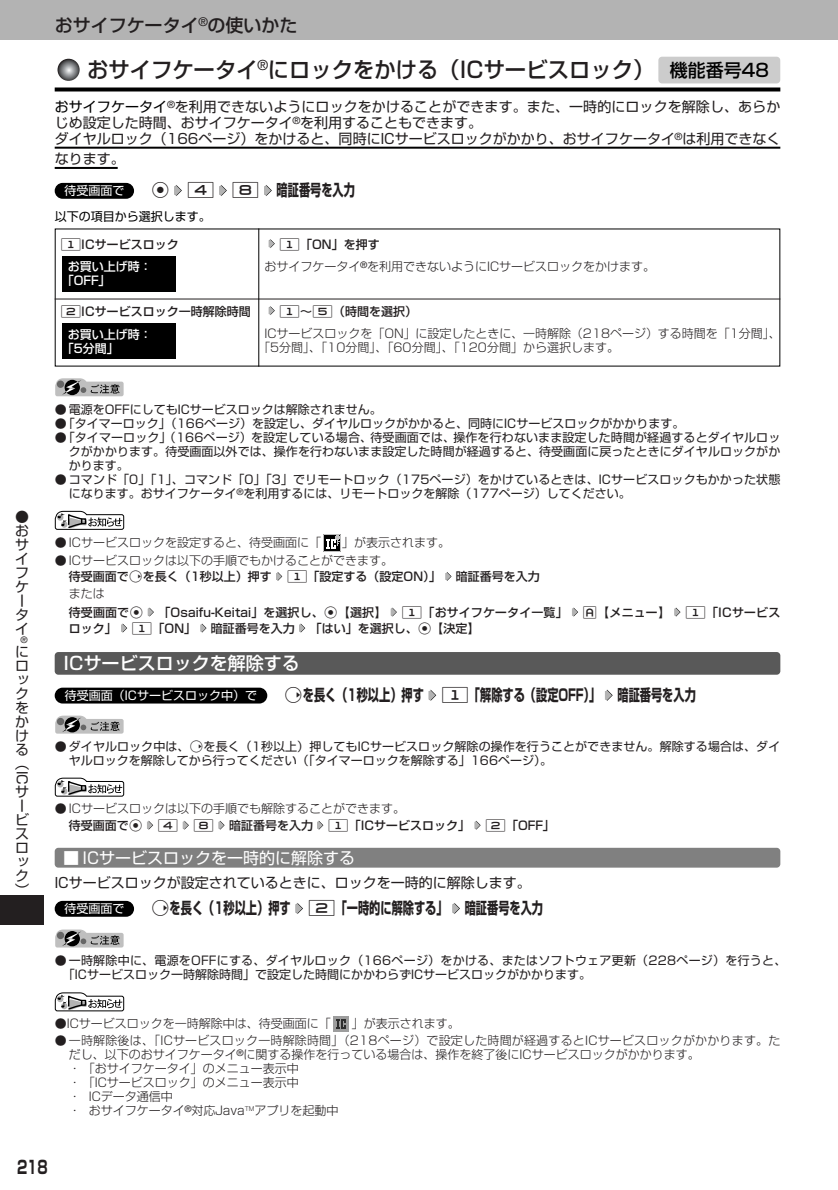
<style>
.page{position:relative;width:838px;height:1190px;background:#fff}
.page>*{position:absolute;margin:0;border:0;box-sizing:border-box;transform-origin:0 0}
.t1{font:500 22px "Shin Go";color:#231f20}
.t2{font:500 18px "Shin Go";color:#231f20}
.t3{font:500 18px "Shin Go";color:#fff}
.t4{font:700 18px "Shin Go";color:#231f20;scale:.7 1}
.t5{font:700 16px "Shin Go";color:#231f20;scale:.7 1}
.t6{font:16px "Shin Go";color:#fff}
.t7{font:14px/14px "Shin Go";color:#231f20;text-align:justify}
.t8{font:300 12px/14px "Shin Go";color:#231f20}
.t9{font:12px/14px "Shin Go";color:#231f20}
.t10{font:500 12px/16.8px "Shin Go";color:#231f20}
.t11{font:12px/14px "Shin Go";letter-spacing:.02em;color:#231f20}
.t12{font:12px "Shin Go";color:#fff}
.t13{font:500 12px/14px "Shin Go";color:#fff}
.t14{font:12px "Shin Go";color:#000}
.t15{font:9px "Helvetica";color:#231f20}
.s1{font-size:18px;color:#000}
.s2{color:#000}
.s3{font-family:"T36";font-weight:400}
.s4{font-weight:500}
.s5{font-weight:300}
.s6{font-family:"T36"}
</style>
<div class="page">
<div style="left:0;top:0;width:838px;height:40px;background:#b3b3b3"></div>
<div style="left:0;top:896px;width:43px;height:29px;background:#231f20"></div>
<div style="left:55px;top:848px;width:725px;height:20px;background:#808080;border-radius:4px"></div>
<svg style="left:264px;top:185px;width:8px;height:11px"></svg>
<svg style="left:219px;top:185px;width:8px;height:11px"></svg>
<svg style="left:174px;top:185px;width:8px;height:11px"></svg>
<div style="left:55px;top:183px;width:79px;height:16px;background:#000;border-radius:8px"></div>
<svg style="left:452px;top:903px;width:8px;height:11px"></svg>
<svg style="left:295px;top:903px;width:8px;height:11px"></svg>
<div style="left:55px;top:901px;width:79px;height:16px;background:#000;border-radius:8px"></div>
<hr style="left:55px;top:299px;width:725px;height:1px;background:#231f20">
<svg style="left:269px;top:306px;width:6px;height:9px"></svg>
<svg style="left:269px;top:239px;width:6px;height:9px"></svg>
<hr style="left:258px;top:228px;width:1px;height:139px;background:#000">
<div style="left:62px;top:256px;width:113px;height:35px;background:#000"></div>
<div style="left:62px;top:324px;width:113px;height:35px;background:#000"></div>
<svg style="left:299px;top:624px;width:6px;height:9px"></svg>
<svg style="left:200px;top:624px;width:7px;height:9px"></svg>
<svg style="left:121px;top:624px;width:6px;height:9px"></svg>
<svg style="left:674px;top:608px;width:7px;height:9px"></svg>
<svg style="left:572px;top:608px;width:6px;height:9px"></svg>
<svg style="left:391px;top:608px;width:6px;height:9px"></svg>
<svg style="left:148px;top:608px;width:6px;height:9px"></svg>
<svg style="left:445px;top:572px;width:7px;height:9px"></svg>
<svg style="left:276px;top:572px;width:6px;height:9px"></svg>
<img style="left:323px;top:534px;width:17px;height:17px">
<svg style="left:55px;top:511px;width:70px;height:19px"></svg>
<img style="left:333px;top:1016px;width:16px;height:16px">
<svg style="left:55px;top:992px;width:70px;height:20px"></svg>
<svg style="left:55px;top:378px;width:69px;height:18px"></svg>
<svg style="left:55px;top:930px;width:69px;height:18px"></svg>
<svg style="left:474px;top:821px;width:7px;height:9px"></svg>
<svg style="left:317px;top:821px;width:6px;height:9px"></svg>
<svg style="left:218px;top:821px;width:7px;height:9px"></svg>
<svg style="left:183px;top:821px;width:6px;height:9px"></svg>
<svg style="left:147px;top:821px;width:6px;height:9px"></svg>
<svg style="left:55px;top:777px;width:70px;height:20px"></svg>
<svg style="left:55px;top:716px;width:69px;height:18px"></svg>
<div style="left:55px;top:652px;width:725px;height:23px;background:#595959;border-radius:4px"></div>
<svg style="left:605px;top:690px;width:8px;height:11px"></svg>
<svg style="left:428px;top:690px;width:8px;height:11px"></svg>
<div style="left:55px;top:688px;width:212px;height:16px;background:#000;border-radius:8px"></div>
<svg style="left:58px;top:59px;width:22px;height:22px"></svg>
<svg style="left:55px;top:88px;width:725px;height:4px;background:#1f1f1f"></svg>
<div style="left:658px;top:57px;width:122px;height:26px;background:#ccc;border-radius:4px"></div>
<hr style="left:55px;top:147px;width:725px;height:2px;background:#000">
<hr style="left:55px;top:167px;width:63px;height:2px;background:#000">
<h2 class="t2" style="left:55px;top:19px;width:244px">おサイフケータイ<sup>®</sup>の使いかた</h2>
<h1 class="t1" style="left:87px;top:61px;width:684px">おサイフケータイ<sup>®</sup>にロックをかける（ICサービスロック） <span class="s1">機能番号48</span></h1>
<p class="t7" style="left:55px;top:100px;width:727px;line-height:16px;text-align:left"><span class="s2">おサイフケータイ</span><sup>®</sup>を利用できないようにロックをかけることができます。また、一時的にロックを解除し、あらかじめ設定した時間、おサイフケータイ<sup>®</sup>を利用することもできます。<br>ダイヤルロック（166ページ）をかけると、同時にICサービスロックがかかり、おサイフケータイ<sup>®</sup>は利用できなく</p>
<p class="t7" style="left:55px;top:153px;width:71px">なります。</p>
<p class="t12" style="left:64px;top:186px;width:61px">待受画面で</p>
<h3 class="t5" style="left:151px;top:184px;width:293px"><span class="s3">G 4 8</span> 暗証番号を入力</h3>
<p class="t14" style="left:55px;top:212px;width:157px">以下の項目から選択します。</p>
<p class="t10" style="left:60px;top:237px;width:120px"><span class="s3">1</span>ICサービスロック</p>
<p class="t8" style="left:264px;top:234px;width:392px;line-height:22.6px;text-indent:15px"><span class="s3">1</span><span class="s4">「ON」を押す<br></span>おサイフケータイ<sup>®</sup>を利用できないようにICサービスロックをかけます。</p>
<p class="t10" style="left:60px;top:304px;width:192px"><span class="s3">2</span>ICサービスロック一時解除時間</p>
<p class="t8" style="left:264px;top:301px;width:518px;line-height:22.4px;text-indent:15px"><span class="s3">1</span><span class="s4">～</span><span class="s3">5</span><span class="s4">（時間を選択）<br></span>ICサービスロックを「ON」に設定したときに、一時解除（218ページ）する時間を「1分間」、</p>
<p class="t8" style="left:258px;top:342px;width:362px">「5分間」、「10分間」、「60分間」、「120分間」から選択します。</p>
<p class="t13" style="left:62px;top:261px;width:92px;text-indent:6px">お買い上げ時：「OFF」</p>
<p class="t13" style="left:62px;top:329px;width:92px;text-indent:6px">お買い上げ時：「5分間」</p>
<p class="t7" style="left:15px;top:512px;width:15px">●おサイフケータイ</p>
<p class="t7" style="left:15px;top:646px;width:15px">にロックをかける（</p>
<p class="t7" style="left:28px;top:771px;width:16px;rotate:90deg">IC</p>
<p class="t7" style="left:15px;top:786px;width:15px">サービスロック）</p>
<p class="t15" style="left:21px;top:636px;width:8px">®</p>
<p class="t9" style="left:55px;top:404px;width:329px">● 電源をOFFにしてもICサービスロックは解除されません。</p>
<p class="t9" style="left:55px;top:418px;width:631px">●「タイマーロック」（166ページ）を設定し、ダイヤルロックがかかると、同時にICサービスロックがかかります。</p>
<p class="t9" style="left:69px;top:432px;width:713px;text-align:justify;text-indent:-14px">●「タイマーロック」（166ページ）を設定している場合、待受画面では、操作を行わないまま設定した時間が経過するとダイヤルロックがかかります。待受画面以外では、操作を行わないまま設定した時間が経過すると、待受画面に戻ったときにダイヤルロックがかかります。</p>
<p class="t9" style="left:69px;top:474px;width:713px;text-indent:-14px">● コマンド「0」「1」、コマンド「0」「3」でリモートロック（175ページ）をかけているときは、ICサービスロックもかかった状態になります。おサイフケータイ<sup>®</sup>を利用するには、リモートロックを解除（177ページ）してください。</p>
<p class="t8" style="left:55px;top:537px;width:268px">● ICサービスロックを設定すると、待受画面に「</p>
<p class="t8" style="left:342px;top:537px;width:109px">」が表示されます。</p>
<p class="t10" style="left:69px;top:553px;width:473px;text-indent:-14px"><span class="s5">● ICサービスロックは以下の手順でもかけることができます。<br></span>待受画面で<span class="s3">J</span>を長く（1秒以上）押す <span class="s3">1</span>「設定する（設定ON）」 暗証番号を入力<span class="s5">または</span></p>
<p class="t10" style="left:69px;top:605px;width:76px">待受画面で<span class="s3">G</span></p>
<p class="t10" style="left:69px;top:606px;width:713px;line-height:16px;text-indent:90px">「Osaifu-Keitai」を選択し、<span class="s3">G</span>【選択】 <span class="s3">1</span>「おサイフケータイ一覧」 <span class="s3">f</span>【メニュー】 <span class="s3">1</span>「ICサービスロック」 <span class="s3">1</span>「ON」 暗証番号を入力 「はい」を選択し、<span class="s3">G</span>【決定】</p>
<h2 class="t3" style="left:64px;top:656px;width:238px">ICサービスロックを解除する</h2>
<p class="t12" style="left:65px;top:691px;width:194px">待受画面（ICサービスロック中）で</p>
<h3 class="t5" style="left:284px;top:689px;width:589px"><span class="s3">J</span>を長く（1秒以上）押す <span class="s3">1</span>「解除する（設定OFF）」 暗証番号を入力</h3>
<p class="t9" style="left:69px;top:741px;width:713px;text-indent:-14px">● ダイヤルロック中は、<span class="s6">J</span>を長く（1秒以上）押してもICサービスロック解除の操作を行うことができません。解除する場合は、ダイヤルロックを解除してから行ってください（「タイマーロックを解除する」166ページ）。</p>
<p class="t8" style="left:69px;top:802px;width:488px;line-height:16.8px;text-indent:-14px">● ICサービスロックは以下の手順でも解除することができます。<br><span class="s4">待受画面で</span><span class="s3">G 4 8</span> <span class="s4">暗証番号を入力</span> <span class="s3">1</span><span class="s4">「ICサービスロック」</span> <span class="s3">2</span><span class="s4">「OFF」</span></p>
<h3 class="t6" style="left:63px;top:852px;width:294px">■ ICサービスロックを一時的に解除する</h3>
<p class="t7" style="left:55px;top:878px;width:478px">ICサービスロックが設定されているときに、ロックを一時的に解除します。</p>
<p class="t12" style="left:64px;top:904px;width:61px">待受画面で</p>
<h3 class="t5" style="left:151px;top:902px;width:562px"><span class="s3">J</span>を長く（1秒以上）押す <span class="s3">2</span>「一時的に解除する」 暗証番号を入力</h3>
<p class="t11" style="left:63px;top:955px;width:725px;text-indent:-8px"><span class="s5">●</span> 一時解除中に、電源をOFFにする、ダイヤルロック（166ページ）をかける、またはソフトウェア更新（228ページ）を行うと、「ICサービスロック一時解除時間」で設定した時間にかかわらずICサービスロックがかかります。</p>
<p class="t8" style="left:55px;top:1018px;width:278px">●ICサービスロックを一時解除中は、待受画面に「</p>
<p class="t8" style="left:352px;top:1018px;width:109px">」が表示されます。</p>
<p class="t8" style="left:69px;top:1035px;width:713px;text-indent:-14px">● 一時解除後は、「ICサービスロック一時解除時間」（218ページ）で設定した時間が経過するとICサービスロックがかかります。ただし、以下のおサイフケータイ<sup>®</sup>に関する操作を行っている場合は、操作を終了後にICサービスロックがかかります。<br>・「おサイフケータイ」のメニュー表示中<br>・「ICサービスロック」のメニュー表示中<br>・ ICデータ通信中<br>・ おサイフケータイ<sup>®</sup>対応Java<sup>TM</sup>アプリを起動中</p>
<h2 class="t4" style="left:17px;top:1161px;width:46px">218</h2>
</div>
